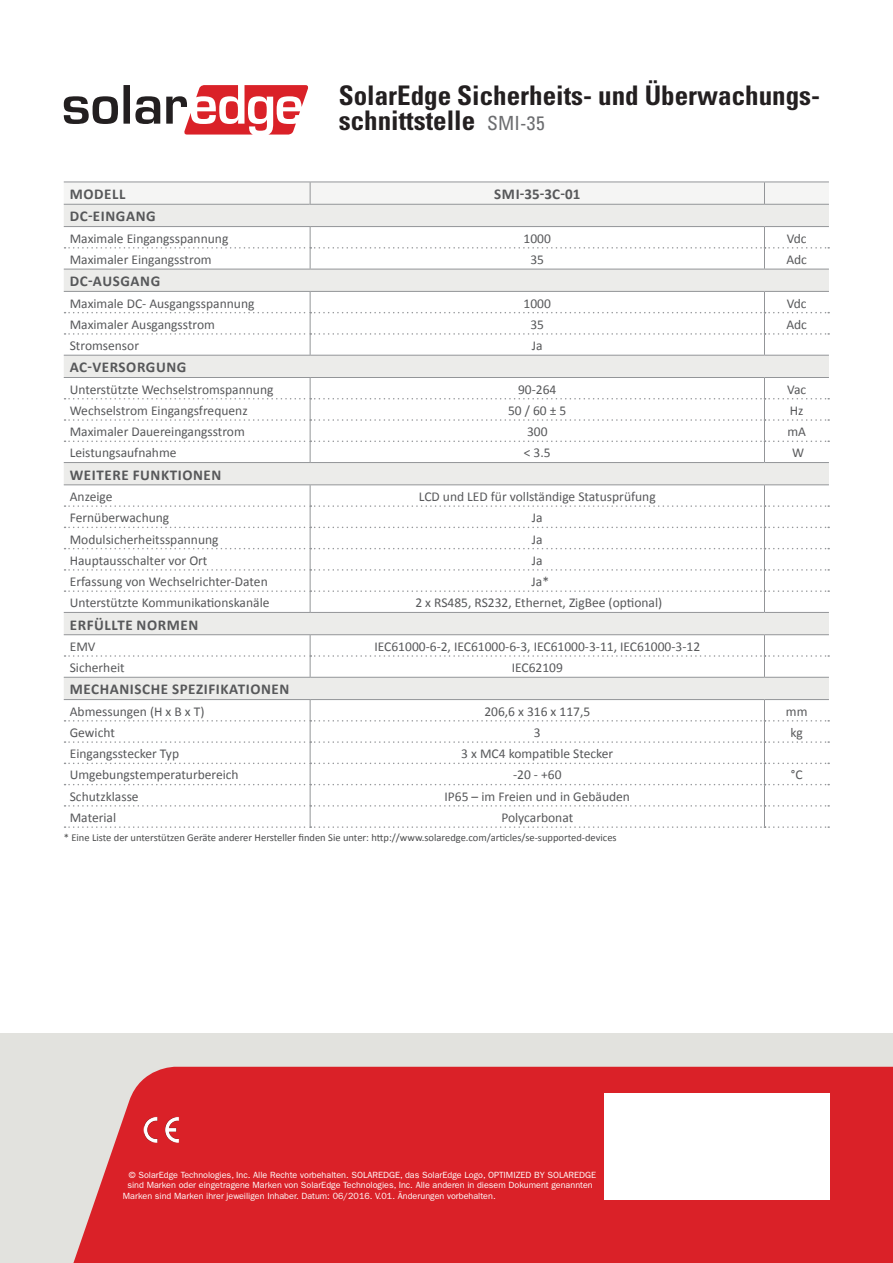
<style>
.page{position:relative;width:893px;height:1263px;background:#fff}
.page>*{position:absolute;margin:0;border:0;box-sizing:border-box;transform-origin:0 0}
.pg2_Product_Header{font:700 condensed 27px "Univers LT Std";color:#231f20}
.pg2_Product_Header-2{font:condensed 19.5px "Univers LT Std";color:#6c6d70}
.pg2_Table_Rows-Heade{font:700 15px "Calibri";letter-spacing:.04em;color:#57585a}
.pg2_Table_Column-Hed{font:700 15px "Calibri";letter-spacing:.04em;color:#57585a}
.pg_Table_Text-left{font:13.5px "Calibri";color:#57585a}
.pg2_Table_Text-cente{font:13.5px "Calibri";color:#57585a}
.Pg2_Comments_Line{font:10.5px "Calibri";color:#4b4c4d}
.pg2_Footer{font:9px/10.5px "ITC Franklin Gothic Std";color:#fff}
</style>
<div class="page">
<div style="left:0;top:1033px;width:893px;height:230px;background:#e2e2de"></div>
<div style="left:73px;top:1067px;width:820px;height:196px;background:#da2128"></div>
<svg style="left:64px;top:85px;width:244px;height:50px"></svg>
<div style="left:604px;top:1093px;width:225px;height:106px;background:#fff"></div>
<div style="left:64px;top:205px;width:765px;height:494px;background:#ececea"></div>
<svg style="left:65px;top:227px;width:764px;height:42px"></svg>
<svg style="left:65px;top:292px;width:764px;height:63px"></svg>
<svg style="left:65px;top:378px;width:764px;height:84px"></svg>
<svg style="left:65px;top:485px;width:764px;height:127px"></svg>
<svg style="left:65px;top:635px;width:764px;height:42px"></svg>
<svg style="left:65px;top:700px;width:764px;height:128px"></svg>
<hr style="left:64px;top:226px;width:246px;height:1px;background:#939598">
<hr style="left:310px;top:226px;width:454px;height:1px;background:#939598">
<hr style="left:764px;top:226px;width:65px;height:1px;background:#939598">
<hr style="left:64px;top:269px;width:246px;height:1px;background:#939598">
<hr style="left:310px;top:269px;width:454px;height:1px;background:#939598">
<hr style="left:764px;top:269px;width:65px;height:1px;background:#939598">
<hr style="left:64px;top:291px;width:246px;height:1px;background:#939598">
<hr style="left:310px;top:291px;width:454px;height:1px;background:#939598">
<hr style="left:764px;top:291px;width:65px;height:1px;background:#939598">
<hr style="left:64px;top:355px;width:246px;height:1px;background:#939598">
<hr style="left:310px;top:355px;width:454px;height:1px;background:#939598">
<hr style="left:764px;top:355px;width:65px;height:1px;background:#939598">
<hr style="left:64px;top:377px;width:246px;height:1px;background:#939598">
<hr style="left:310px;top:377px;width:454px;height:1px;background:#939598">
<hr style="left:764px;top:377px;width:65px;height:1px;background:#939598">
<hr style="left:64px;top:462px;width:246px;height:1px;background:#939598">
<hr style="left:310px;top:462px;width:454px;height:1px;background:#939598">
<hr style="left:764px;top:462px;width:65px;height:1px;background:#939598">
<hr style="left:64px;top:484px;width:246px;height:1px;background:#939598">
<hr style="left:310px;top:484px;width:454px;height:1px;background:#939598">
<hr style="left:764px;top:484px;width:65px;height:1px;background:#939598">
<hr style="left:64px;top:612px;width:246px;height:1px;background:#939598">
<hr style="left:310px;top:612px;width:454px;height:1px;background:#939598">
<hr style="left:764px;top:612px;width:65px;height:1px;background:#939598">
<hr style="left:64px;top:634px;width:246px;height:1px;background:#939598">
<hr style="left:310px;top:634px;width:454px;height:1px;background:#939598">
<hr style="left:764px;top:634px;width:65px;height:1px;background:#939598">
<hr style="left:64px;top:677px;width:246px;height:1px;background:#939598">
<hr style="left:310px;top:677px;width:454px;height:1px;background:#939598">
<hr style="left:764px;top:677px;width:65px;height:1px;background:#939598">
<hr style="left:64px;top:699px;width:246px;height:1px;background:#939598">
<hr style="left:310px;top:699px;width:454px;height:1px;background:#939598">
<hr style="left:764px;top:699px;width:65px;height:1px;background:#939598">
<hr style="left:310px;top:204px;width:455px;height:1px;background:#939598">
<hr style="left:765px;top:204px;width:64px;height:1px;background:#939598">
<svg style="left:64px;top:182px;width:765px;height:22px"></svg>
<hr style="left:64px;top:204px;width:246px;height:1px;background:#939598">
<img style="left:140px;top:1113px;width:49px;height:35px">
<p class="pg2_Product_Header" style="left:339px;top:78px;width:483px">SolarEdge Sicherheits- und Überwachungs-</p>
<p class="pg2_Product_Header" style="left:339px;top:104px;width:138px">schnittstelle</p>
<p class="pg2_Product_Header-2" style="left:487px;top:111px;width:59px">SMI-35</p>
<p class="pg2_Table_Column-Hed" style="left:70px;top:185px;width:57px">MODELL</p>
<p class="pg2_Table_Rows-Heade" style="left:70px;top:207px;width:87px">DC-EINGANG</p>
<p class="pg2_Table_Column-Hed" style="left:494px;top:185px;width:87px">SMI-35-3C-01</p>
<p class="pg_Table_Text-left" style="left:70px;top:230px;width:160px">Maximale Eingangsspannung</p>
<p class="pg2_Table_Text-cente" style="left:524px;top:230px;width:29px">1000</p>
<p class="pg2_Table_Text-cente" style="left:787px;top:230px;width:21px">Vdc</p>
<p class="pg_Table_Text-left" style="left:70px;top:251px;width:143px">Maximaler Eingangsstrom</p>
<p class="pg2_Table_Rows-Heade" style="left:70px;top:272px;width:92px">DC-AUSGANG</p>
<p class="pg2_Table_Text-cente" style="left:530px;top:251px;width:15px">35</p>
<p class="pg2_Table_Text-cente" style="left:786px;top:251px;width:22px">Adc</p>
<p class="pg_Table_Text-left" style="left:70px;top:294px;width:186px">Maximale DC- Ausgangsspannung</p>
<p class="pg2_Table_Text-cente" style="left:524px;top:294px;width:29px">1000</p>
<p class="pg2_Table_Text-cente" style="left:787px;top:294px;width:21px">Vdc</p>
<p class="pg_Table_Text-left" style="left:70px;top:316px;width:147px">Maximaler Ausgangsstrom</p>
<p class="pg2_Table_Text-cente" style="left:530px;top:316px;width:15px">35</p>
<p class="pg2_Table_Text-cente" style="left:786px;top:316px;width:22px">Adc</p>
<p class="pg_Table_Text-left" style="left:70px;top:337px;width:71px">Stromsensor</p>
<p class="pg2_Table_Rows-Heade" style="left:70px;top:358px;width:118px">AC-VERSORGUNG</p>
<p class="pg2_Table_Text-cente" style="left:532px;top:337px;width:12px">Ja</p>
<p class="pg_Table_Text-left" style="left:70px;top:381px;width:205px">Unterstützte Wechselstromspannung</p>
<p class="pg2_Table_Text-cente" style="left:518px;top:381px;width:40px">90-264</p>
<p class="pg2_Table_Text-cente" style="left:787px;top:381px;width:21px">Vac</p>
<p class="pg_Table_Text-left" style="left:70px;top:402px;width:179px">Wechselstrom Eingangsfrequenz</p>
<p class="pg2_Table_Text-cente" style="left:508px;top:402px;width:60px">50/60±5</p>
<p class="pg2_Table_Text-cente" style="left:790px;top:402px;width:15px">Hz</p>
<p class="pg_Table_Text-left" style="left:70px;top:423px;width:177px">Maximaler Dauereingangsstrom</p>
<p class="pg2_Table_Text-cente" style="left:527px;top:423px;width:22px">300</p>
<p class="pg2_Table_Text-cente" style="left:787px;top:423px;width:20px">mA</p>
<p class="pg_Table_Text-left" style="left:70px;top:444px;width:108px">Leistungsaufnahme</p>
<p class="pg2_Table_Rows-Heade" style="left:70px;top:465px;width:153px">WEITERE FUNKTIONEN</p>
<p class="pg2_Table_Text-cente" style="left:524px;top:444px;width:28px">&lt; 3.5</p>
<p class="pg2_Table_Text-cente" style="left:792px;top:444px;width:14px">W</p>
<p class="pg_Table_Text-left" style="left:70px;top:488px;width:44px">Anzeige</p>
<p class="pg2_Table_Text-cente" style="left:419px;top:488px;width:238px">LCD und LED für vollständige Statusprüfung</p>
<p class="pg_Table_Text-left" style="left:70px;top:509px;width:101px">Fernüberwachung</p>
<p class="pg2_Table_Text-cente" style="left:532px;top:509px;width:12px">Ja</p>
<p class="pg_Table_Text-left" style="left:70px;top:530px;width:150px">Modulsicherheitsspannung</p>
<p class="pg2_Table_Text-cente" style="left:532px;top:530px;width:12px">Ja</p>
<p class="pg_Table_Text-left" style="left:70px;top:552px;width:139px">Hauptausschalter vor Ort</p>
<p class="pg2_Table_Text-cente" style="left:532px;top:552px;width:12px">Ja</p>
<p class="pg_Table_Text-left" style="left:70px;top:573px;width:199px">Erfassung von Wechselrichter-Daten</p>
<p class="pg2_Table_Text-cente" style="left:532px;top:573px;width:19px">Ja*</p>
<p class="pg_Table_Text-left" style="left:70px;top:594px;width:201px">Unterstützte Kommunikationskanäle</p>
<p class="pg2_Table_Rows-Heade" style="left:70px;top:615px;width:130px">ERFÜLLTE NORMEN</p>
<p class="pg2_Table_Text-cente" style="left:415px;top:594px;width:248px">2 x RS485, RS232, Ethernet, ZigBee (optional(</p>
<p class="pg_Table_Text-left" style="left:70px;top:638px;width:27px">EMV</p>
<p class="pg2_Table_Text-cente" style="left:374px;top:638px;width:327px">IEC61000-6-2, IEC61000-6-3, IEC61000-3-11, IEC61000-3-12</p>
<p class="pg_Table_Text-left" style="left:70px;top:659px;width:56px">Sicherheit</p>
<p class="pg2_Table_Rows-Heade" style="left:70px;top:680px;width:221px">MECHANISCHE SPEZIFIKATIONEN</p>
<p class="pg2_Table_Text-cente" style="left:512px;top:659px;width:53px">IEC62109</p>
<p class="pg_Table_Text-left" style="left:70px;top:703px;width:136px">Abmessungen H( x B x )T</p>
<p class="pg2_Table_Text-cente" style="left:484px;top:703px;width:107px">206,6 x 316 x 117,5</p>
<p class="pg2_Table_Text-cente" style="left:786px;top:703px;width:23px">mm</p>
<p class="pg_Table_Text-left" style="left:70px;top:724px;width:47px">Gewicht</p>
<p class="pg2_Table_Text-cente" style="left:534px;top:724px;width:8px">3</p>
<p class="pg2_Table_Text-cente" style="left:790px;top:724px;width:14px">kg</p>
<p class="pg_Table_Text-left" style="left:70px;top:745px;width:111px">Eingangsstecker Typ</p>
<p class="pg2_Table_Text-cente" style="left:461px;top:745px;width:154px">3 x MC4 kompatible Stecker</p>
<p class="pg_Table_Text-left" style="left:70px;top:766px;width:170px">Umgebungstemperaturbereich</p>
<p class="pg2_Table_Text-cente" style="left:513px;top:766px;width:50px">-20 - +60</p>
<p class="pg2_Table_Text-cente" style="left:791px;top:766px;width:13px">C°</p>
<p class="pg_Table_Text-left" style="left:70px;top:788px;width:70px">Schutzklasse</p>
<p class="pg2_Table_Text-cente" style="left:444px;top:788px;width:187px">IP65 – im Freien und in Gebäuden</p>
<p class="pg_Table_Text-left" style="left:70px;top:809px;width:48px">Material</p>
<p class="Pg2_Comments_Line" style="left:64px;top:831px;width:554px">* Eine Liste der unterstützen Geräte anderer Hersteller finden Sie unter: http://www.solaredge.com/articles/se-supported-devices</p>
<p class="pg2_Table_Text-cente" style="left:501px;top:809px;width:73px">Polycarbonat</p>
<p class="pg2_Footer" style="left:129px;top:1169px;width:469px">© SolarEdge Technologies, Inc. Alle Rechte vorbehalten. SOLAREDGE, das SolarEdge Logo, OPTIMIZED BY SOLAREDGE</p>
<p class="pg2_Footer" style="left:379px;top:1180px;width:215px;text-indent:-251px">sind Marken oder eingetragene Marken von SolarEdge Technologies, Inc. Alle anderen in diesem Dokument genannten .01. Änderungen vorbehalten.</p>
<p class="pg2_Footer" style="left:123px;top:1190px;width:259px">Marken sind Marken ihrer jeweiligen Inhaber. Datum: 06/2016. V</p>
</div>
